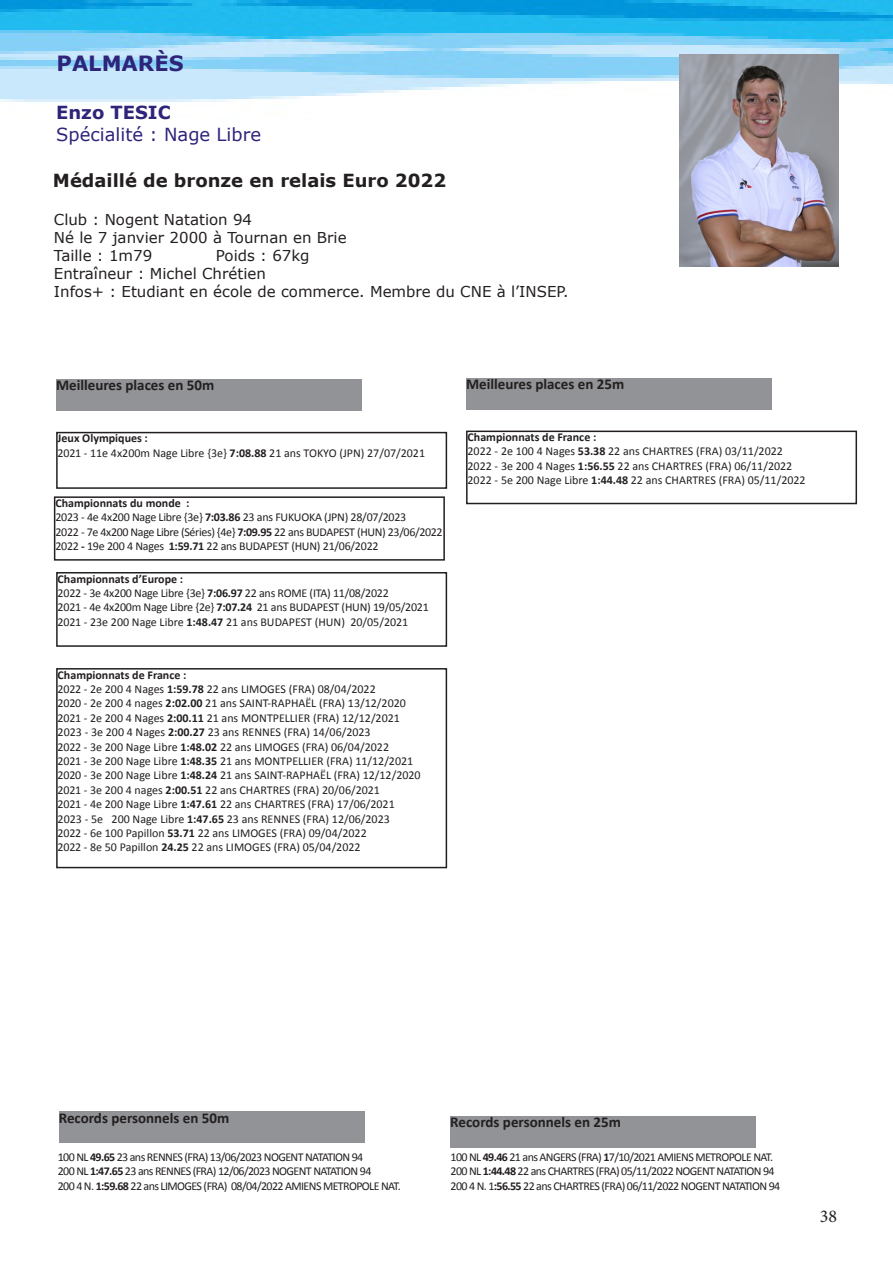
<style>
.page{position:relative;width:893px;height:1263px;background:#fff}
.page>*{position:absolute;margin:0;border:0;box-sizing:border-box;transform-origin:0 0}
.t1{font:700 21px "Verdana";color:#2e247a}
.t2{font:700 18px "Verdana";color:#231f20}
.t3{font:18px "Verdana";color:#2e247a}
.t4{font:700 18px "Verdana";color:#2e247a}
.t5{font:18px "Minion Pro";color:#231f20}
.t6{font:15px "Verdana";color:#231f20}
.t7{font:700 15px "Calibri";color:#231f20}
.t8{font:12px "Calibri";letter-spacing:-.01em;color:#231f20}
.t9{font:12px "Calibri";letter-spacing:-.05em;color:#231f20}
.t10{font:700 12px "Calibri";color:#231f20}
.t11{font:12px "Calibri";letter-spacing:-.03em;color:#231f20}
.s1{font-weight:700}
</style>
<div class="page">
<img style="left:0;top:0;width:893px;height:1148px">
<img style="left:679px;top:54px;width:160px;height:213px">
<div style="left:56px;top:668px;width:391px;height:200px;border:2px solid #231f20"></div>
<div style="left:56px;top:379px;width:306px;height:32px;background:#919396"></div>
<div style="left:59px;top:1111px;width:305px;height:32px;background:#919396"></div>
<div style="left:450px;top:1115px;width:306px;height:32px;background:#919396"></div>
<div style="left:56px;top:432px;width:391px;height:57px;border:2px solid #231f20"></div>
<div style="left:56px;top:572px;width:391px;height:75px;border:2px solid #231f20"></div>
<div style="left:54px;top:496px;width:391px;height:65px;border:2px solid #231f20"></div>
<div style="left:466px;top:378px;width:306px;height:31px;background:#919396"></div>
<div style="left:466px;top:431px;width:391px;height:73px;border:2px solid #231f20"></div>
<p class="t1" style="left:57px;top:49px;width:128px">PALMARÈS</p>
<p class="t4" style="left:56px;top:101px;width:116px">Enzo TESIC</p>
<p class="t3" style="left:56px;top:123px;width:207px">Spécialité : Nage Libre</p>
<p class="t2" style="left:53px;top:169px;width:395px">Médaillé de bronze en relais Euro 2022</p>
<p class="t6" style="left:54px;top:210px;width:200px">Club : Nogent Natation 94</p>
<p class="t6" style="left:54px;top:228px;width:294px">Né le 7 janvier 2000 à Tournan en Brie</p>
<p class="t6" style="left:54px;top:246px;width:100px">Taille : 1m79</p>
<p class="t6" style="left:216px;top:246px;width:95px">Poids : 67kg</p>
<p class="t6" style="left:54px;top:264px;width:214px">Entraîneur : Michel Chrétien</p>
<p class="t6" style="left:54px;top:282px;width:516px">Infos+ : Etudiant en école de commerce. Membre du CNE à l’INSEP.</p>
<p class="t7" style="left:56px;top:375px;width:160px">Meilleures places en 50m</p>
<p class="t10" style="left:58px;top:430px;width:92px">Jeux Olympiques :</p>
<p class="t8" style="left:58px;top:444px;width:369px">2021 - 11e 4x200m Nage Libre {3e} <span class="s1">7:08.88</span> 21 ans TOKYO (JPN) 27/07/2021</p>
<p class="t10" style="left:55px;top:494px;width:136px">Championnats du monde :</p>
<p class="t8" style="left:55px;top:509px;width:352px">2023 - 4e 4x200 Nage Libre {3e} <span class="s1">7:03.86</span> 23 ans FUKUOKA (JPN) 28/07/2023</p>
<p class="t11" style="left:55px;top:523px;width:389px">2022 - 7e 4x200 Nage Libre (Séries) {4e} <span class="s1">7:09.95</span> 22 ans BUDAPEST (HUN) 23/06/2022</p>
<p class="t8" style="left:55px;top:538px;width:325px">2022 <span class="s1">-</span> 19e 200 4 Nages <span class="s1">1:59.71</span> 22 ans BUDAPEST (HUN) 21/06/2022</p>
<p class="t10" style="left:58px;top:570px;width:127px">Championnats d’Europe :</p>
<p class="t8" style="left:58px;top:585px;width:333px">2022 - 3e 4x200 Nage Libre {3e} <span class="s1">7:06.97</span> 22 ans ROME (ITA) 11/08/2022</p>
<p class="t8" style="left:58px;top:599px;width:373px">2021 - 4e 4x200m Nage Libre {2e} <span class="s1">7:07.24</span> 21 ans BUDAPEST (HUN) 19/05/2021</p>
<p class="t8" style="left:58px;top:613px;width:352px">2021 - 23e 200 Nage Libre <span class="s1">1:48.47</span> 21 ans BUDAPEST (HUN) 20/05/2021</p>
<p class="t10" style="left:58px;top:666px;width:130px">Championnats de France :</p>
<p class="t8" style="left:58px;top:681px;width:320px">2022 - 2e 200 4 Nages <span class="s1">1:59.78</span> 22 ans LIMOGES (FRA) 08/04/2022</p>
<p class="t8" style="left:58px;top:695px;width:350px">2020 - 2e 200 4 nages <span class="s1">2:02.00</span> 21 ans SAINT-RAPHAËL (FRA) 13/12/2020</p>
<p class="t8" style="left:58px;top:709px;width:344px">2021 - 2e 200 4 Nages <span class="s1">2:00.11</span> 21 ans MONTPELLIER (FRA) 12/12/2021</p>
<p class="t8" style="left:58px;top:724px;width:315px">2023 - 3e 200 4 Nages <span class="s1">2:00.27</span> 23 ans RENNES (FRA) 14/06/2023</p>
<p class="t8" style="left:58px;top:738px;width:333px">2022 - 3e 200 Nage Libre <span class="s1">1:48.02</span> 22 ans LIMOGES (FRA) 06/04/2022</p>
<p class="t8" style="left:58px;top:753px;width:357px">2021 - 3e 200 Nage Libre <span class="s1">1:48.35</span> 21 ans MONTPELLIER (FRA) 11/12/2021</p>
<p class="t8" style="left:58px;top:767px;width:365px">2020 - 3e 200 Nage Libre <span class="s1">1:48.24</span> 21 ans SAINT-RAPHAËL (FRA) 12/12/2020</p>
<p class="t8" style="left:58px;top:781px;width:324px">2021 - 3e 200 4 nages <span class="s1">2:00.51</span> 22 ans CHARTRES (FRA) 20/06/2021</p>
<p class="t8" style="left:58px;top:796px;width:339px">2021 - 4e 200 Nage Libre <span class="s1">1:47.61</span> 22 ans CHARTRES (FRA) 17/06/2021</p>
<p class="t8" style="left:58px;top:810px;width:334px">2023 - 5e 200 Nage Libre <span class="s1">1:47.65</span> 23 ans RENNES (FRA) 12/06/2023</p>
<p class="t8" style="left:58px;top:825px;width:311px">2022 - 6e 100 Papillon <span class="s1">53.71</span> 22 ans LIMOGES (FRA) 09/04/2022</p>
<p class="t8" style="left:58px;top:839px;width:304px">2022 - 8e 50 Papillon <span class="s1">24.25</span> 22 ans LIMOGES (FRA) 05/04/2022</p>
<p class="t7" style="left:466px;top:373px;width:160px">Meilleures places en 25m</p>
<p class="t10" style="left:468px;top:429px;width:130px">Championnats de France :</p>
<p class="t8" style="left:468px;top:443px;width:317px">2022 - 2e 100 4 Nages <span class="s1">53.38</span> 22 ans CHARTRES (FRA) 03/11/2022</p>
<p class="t8" style="left:468px;top:458px;width:326px">2022 - 3e 200 4 Nages <span class="s1">1:56.55</span> 22 ans CHARTRES (FRA) 06/11/2022</p>
<p class="t8" style="left:468px;top:472px;width:340px">2022 - 5e 200 Nage Libre <span class="s1">1:44.48</span> 22 ans CHARTRES (FRA) 05/11/2022</p>
<p class="t7" style="left:59px;top:1107px;width:172px">Records personnels en 50m</p>
<p class="t7" style="left:450px;top:1111px;width:172px">Records personnels en 25m</p>
<p class="t9" style="left:58px;top:1149px;width:307px">100 NL <span class="s1">49.65</span> 23 ans RENNES (FRA) 13/06/2023 NOGENT NATATION 94</p>
<p class="t9" style="left:58px;top:1163px;width:315px">200 NL <span class="s1">1:47.65</span> 23 ans RENNES (FRA) 12/06/2023 NOGENT NATATION 94</p>
<p class="t9" style="left:58px;top:1177px;width:344px">200 4 N. <span class="s1">1:59.68</span> 22 ans LIMOGES (FRA) 08/04/2022 AMIENS METROPOLE NAT.</p>
<p class="t9" style="left:450px;top:1149px;width:324px">100 NL <span class="s1">49.46</span> 21 ans ANGERS (FRA) <span class="s1">1</span>7/10/2021 AMIENS METROPOLE NAT.</p>
<p class="t9" style="left:450px;top:1163px;width:326px">200 NL <span class="s1">1:44.48</span> 22 ans CHARTRES (FRA) 05/11/2022 NOGENT NATATION 94</p>
<p class="t9" style="left:450px;top:1177px;width:331px">200 4 N. 1<span class="s1">:56.55</span> 22 ans CHARTRES (FRA) 06/11/2022 NOGENT NATATION 94</p>
<p class="t5" style="left:820px;top:1204px;width:19px">38</p>
</div>
